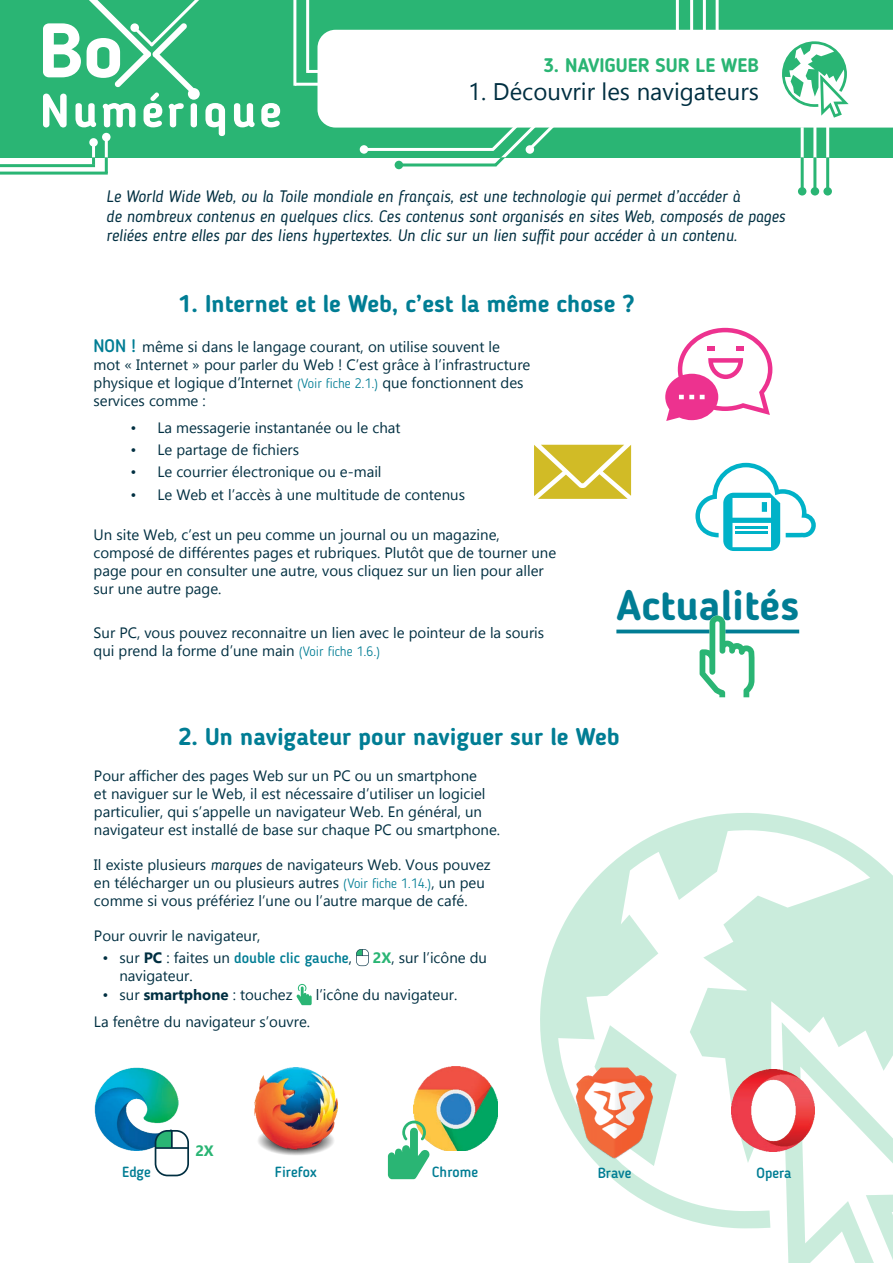
<style>
.page{position:relative;width:893px;height:1263px;background:#fff}
.page>*{position:absolute;margin:0;border:0;box-sizing:border-box;transform-origin:0 0}
.Paragraphe{font:700 42.15px "Blogger Sans";color:#007d94}
.Titres{font:700 24px "Blogger Sans";color:#007d94}
.t1{font:24px "Gadugi";color:#002f41}
.t2{font:700 19.5px "Blogger Sans";color:#2ab574}
.t3{font:italic 16.5px/19.8px "Blogger Sans";color:#002f41}
.Paragraphe-2{font:15px/18px "Gadugi";color:#002f41}
.Paragraphe_avant_lis{font:15px "Gadugi";color:#002f41}
.t4{font:500 15px "Blogger Sans";color:#007d94}
.Paragraphe-3{font:700 15px "Gadugi";color:#2ab574}
.Paragraphe-4{font:500 14.7px "Blogger Sans";color:#007d94}
.s1{font-family:"Blogger Sans";font-weight:500;font-size:18px;color:#007d94}
.s2{font-family:"Blogger Sans";font-weight:300;font-size:13.5px;color:#007d94}
.s3{font-family:"Blogger Sans";font-style:italic}
.s4{font-family:"Gadugi";font-weight:400;color:#002f41}
.s5{font-family:"Gadugi";font-weight:700;color:#002f41}
.s6{font-weight:700;color:#2ab574}
.s7{font-weight:700}
</style>
<div class="page">
<svg style="left:540px;top:813px;width:353px;height:415px"></svg>
<svg style="left:594px;top:1025px;width:83px;height:141px"></svg>
<svg style="left:782px;top:1022px;width:111px;height:241px"></svg>
<svg style="left:356px;top:949px;width:13px;height:17px"></svg>
<svg style="left:296px;top:984px;width:16px;height:21px"></svg>
<img style="left:95px;top:1068px;width:83px;height:82px">
<img style="left:254px;top:1067px;width:84px;height:88px">
<img style="left:413px;top:1067px;width:84px;height:84px">
<img style="left:567px;top:1064px;width:95px;height:96px">
<img style="left:732px;top:1069px;width:82px;height:82px">
<hr style="left:616px;top:630px;width:183px;height:3px;background:#007d94">
<svg style="left:699px;top:616px;width:55px;height:81px"></svg>
<svg style="left:665px;top:328px;width:107px;height:93px"></svg>
<svg style="left:534px;top:445px;width:97px;height:54px;background:#d9c64c"></svg>
<svg style="left:695px;top:463px;width:121px;height:88px"></svg>
<hr style="left:736px;top:526px;width:32px;height:2px;background:#00b2c8">
<hr style="left:736px;top:531px;width:32px;height:3px;background:#00b2c8">
<svg style="left:155px;top:1130px;width:34px;height:46px"></svg>
<svg style="left:388px;top:1121px;width:42px;height:58px"></svg>
<div style="left:0;top:0;width:893px;height:157px;background:#2ab574"></div>
<div style="left:317px;top:30px;width:576px;height:98px;background:#fff"></div>
<hr style="left:676px;top:0;width:3px;height:31px;background:#fff">
<hr style="left:364px;top:148px;width:129px;height:3px;background:#fff">
<div style="left:360px;top:145px;width:8px;height:9px;background:#fff;border-radius:50%"></div>
<hr style="left:801px;top:127px;width:3px;height:40px;background:#fff">
<hr style="left:813px;top:124px;width:3px;height:43px;background:#fff">
<hr style="left:826px;top:122px;width:3px;height:45px;background:#fff">
<hr style="left:690px;top:0;width:3px;height:31px;background:#fff">
<hr style="left:703px;top:0;width:3px;height:31px;background:#fff">
<hr style="left:716px;top:0;width:3px;height:31px;background:#fff">
<hr style="left:105px;top:141px;width:3px;height:32px;background:#fff">
<hr style="left:92px;top:144px;width:3px;height:35px;background:#fff">
<hr style="left:306px;top:0;width:3px;height:73px;background:#fff">
<hr style="left:293px;top:0;width:3px;height:86px;background:#fff">
<hr style="left:308px;top:70px;width:34px;height:3px;background:#fff">
<hr style="left:295px;top:83px;width:32px;height:3px;background:#fff">
<div style="left:89px;top:138px;width:9px;height:9px;background:#fff;border-radius:50%"></div>
<div style="left:102px;top:133px;width:9px;height:8px;background:#fff;border-radius:50%"></div>
<hr style="left:801px;top:157px;width:3px;height:33px;background:#2ab574">
<hr style="left:813px;top:157px;width:3px;height:35px;background:#2ab574">
<div style="left:811px;top:187px;width:8px;height:9px;background:#2ab574;border-radius:50%"></div>
<div style="left:798px;top:187px;width:8px;height:9px;background:#2ab574;border-radius:50%"></div>
<hr style="left:826px;top:157px;width:3px;height:35px;background:#2ab574">
<div style="left:823px;top:187px;width:9px;height:9px;background:#2ab574;border-radius:50%"></div>
<hr style="left:399px;top:163px;width:97px;height:3px;background:#2ab574">
<div style="left:395px;top:161px;width:8px;height:8px;background:#2ab574;border-radius:50%"></div>
<svg style="left:488px;top:119px;width:69px;height:47px"></svg>
<svg style="left:92px;top:157px;width:3px;height:7px"></svg>
<hr style="left:0;top:164px;width:95px;height:3px;background:#2ab574">
<hr style="left:105px;top:157px;width:3px;height:16px;background:#2ab574">
<hr style="left:0;top:172px;width:108px;height:3px;background:#2ab574">
<svg style="left:234px;top:103px;width:21px;height:24px"></svg>
<svg style="left:261px;top:103px;width:19px;height:24px"></svg>
<svg style="left:43px;top:0;width:182px;height:136px"></svg>
<div style="left:188px;top:88px;width:12px;height:12px;background:#fff;border-radius:50%"></div>
<div style="left:130px;top:23px;width:9px;height:9px;background:#fff;border-radius:50%"></div>
<svg style="left:781px;top:41px;width:68px;height:77px"></svg>
<h3 class="t2" style="left:543px;top:53px;width:217px">3. NAVIGUER SUR LE WEB</h3>
<h2 class="t1" style="left:468px;top:78px;width:292px">1. Découvrir les navigateurs</h2>
<p class="t3" style="left:106px;top:186px;width:680px">Le World Wide Web, ou la Toile mondiale en français, est une technologie qui permet d’accéder à<br>de nombreux contenus en quelques clics. Ces contenus sont organisés en sites Web, composés de pages reliées entre elles par des liens hypertextes. Un clic sur un lien suffit pour accéder à un contenu.</p>
<p class="Titres" style="left:179px;top:289px;width:457px">1. Internet et le Web, c’est la même chose ?</p>
<p class="Paragraphe-2" style="left:94px;top:338px;width:438px"><span class="s1">NON !</span> même si dans le langage courant, on utilise souvent le mot « Internet » pour parler du Web ! C’est grâce à l’infrastructure physique et logique d’Internet <span class="s2">(Voir fiche 2.1.)</span> que fonctionnent des services comme :</p>
<p class="Paragraphe-2" style="left:130px;top:418px;width:272px">• La messagerie instantanée ou le chat</p>
<p class="Paragraphe-2" style="left:130px;top:441px;width:170px">• Le partage de fichiers</p>
<p class="Paragraphe-2" style="left:130px;top:463px;width:253px">• Le courrier électronique ou e-mail</p>
<p class="Paragraphe-2" style="left:130px;top:485px;width:336px">• Le Web et l’accès à une multitude de contenus</p>
<p class="Paragraphe-2" style="left:94px;top:525px;width:464px">Un site Web, c’est un peu comme un journal ou un magazine, composé de différentes pages et rubriques. Plutôt que de tourner une page pour en consulter une autre, vous cliquez sur un lien pour aller sur une autre page.</p>
<p class="Paragraphe-2" style="left:94px;top:624px;width:452px">Sur PC, vous pouvez reconnaitre un lien avec le pointeur de la souris qui prend la forme d’une main <span class="s2">(Voir fiche 1.6.)</span></p>
<p class="Paragraphe" style="left:616px;top:580px;width:184px">Actualités</p>
<p class="Titres" style="left:179px;top:722px;width:442px">2. Un navigateur pour naviguer sur le Web</p>
<p class="Paragraphe-2" style="left:94px;top:766px;width:408px">Pour afficher des pages Web sur un PC ou un smartphone<br>et naviguer sur le Web, il est nécessaire d’utiliser un logiciel particulier, qui s’appelle un navigateur Web. En général, un navigateur est installé de base sur chaque PC ou smartphone.</p>
<p class="Paragraphe-2" style="left:94px;top:855px;width:398px">Il existe plusieurs <span class="s3">marques</span> de navigateurs Web. Vous pouvez en télécharger un ou plusieurs autres <span class="s2">(Voir fiche 1.14.)</span>, un peu comme si vous préfériez l’une ou l’autre marque de café.</p>
<p class="Paragraphe_avant_lis" style="left:94px;top:926px;width:168px">Pour ouvrir le navigateur,</p>
<p class="t4" style="left:102px;top:949px;width:251px"><span class="s4">• sur</span> <span class="s5">PC</span> <span class="s4">: faites un</span> double clic gauche<span class="s4">,</span></p>
<p class="Paragraphe-2" style="left:373px;top:948px;width:116px"><span class="s6">2X</span>, sur l’icône du</p>
<p class="Paragraphe-2" style="left:119px;top:966px;width:75px">navigateur.</p>
<p class="Paragraphe-2" style="left:102px;top:985px;width:191px">• sur <span class="s7">smartphone</span> : touchez</p>
<p class="Paragraphe-2" style="left:316px;top:985px;width:143px">l’icône du navigateur.</p>
<p class="Paragraphe_avant_lis" style="left:94px;top:1012px;width:218px">La fenêtre du navigateur s’ouvre.</p>
<p class="Paragraphe-3" style="left:195px;top:1141px;width:20px">2X</p>
<p class="Paragraphe-4" style="left:122px;top:1163px;width:30px">Edge</p>
<p class="Paragraphe-4" style="left:275px;top:1163px;width:43px">Firefox</p>
<p class="Paragraphe-4" style="left:432px;top:1163px;width:47px">Chrome</p>
<p class="Paragraphe-4" style="left:598px;top:1164px;width:35px">Brave</p>
<p class="Paragraphe-4" style="left:756px;top:1164px;width:37px">Opera</p>
</div>
